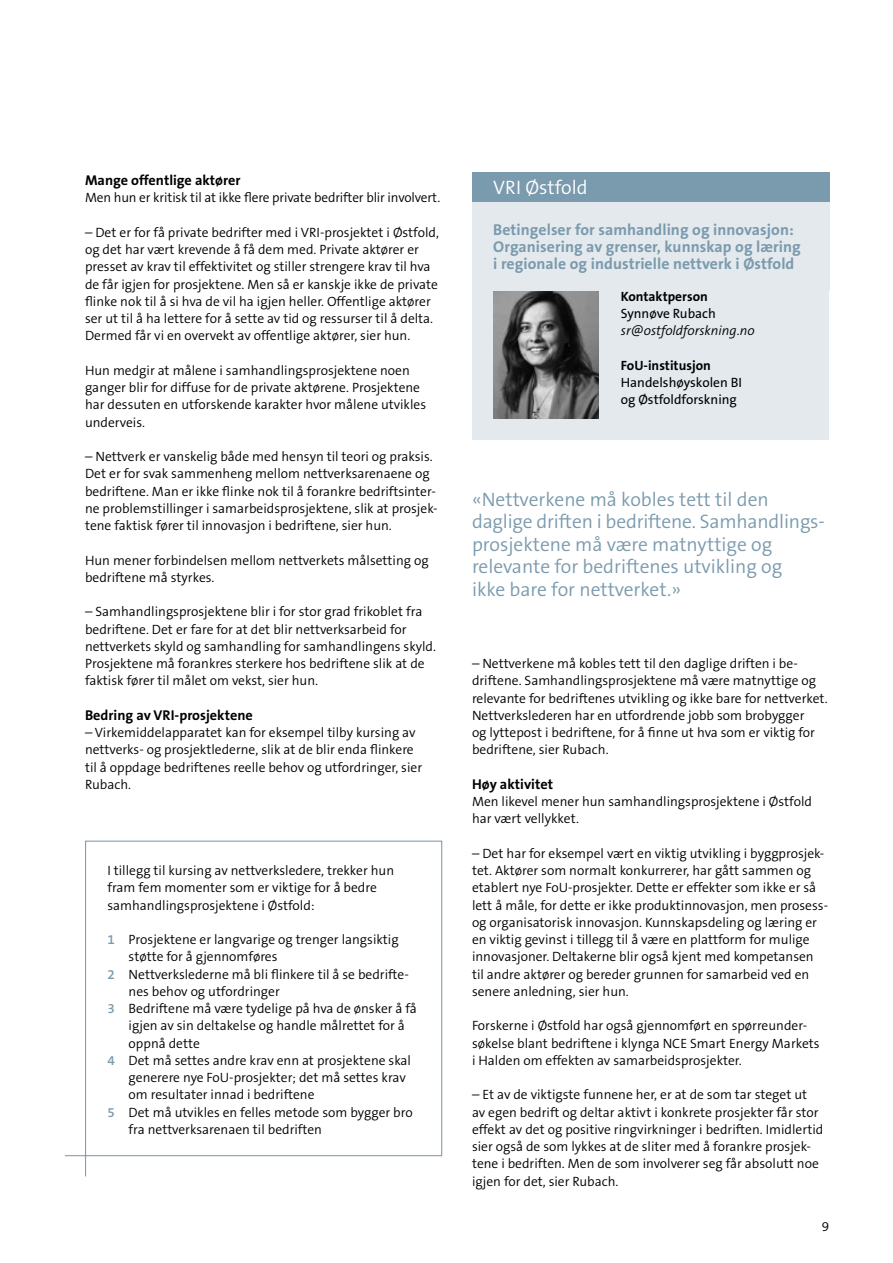
<style>
.page{position:relative;width:893px;height:1263px;background:#fff}
.page>*{position:absolute;margin:0;border:0;box-sizing:border-box;transform-origin:0 0}
.t1{font:300 19.5px/22.5px "The Sans B4";color:#7a9aad}
.t2{font:300 19.5px "The Sans B4";color:#fff}
.t3{font:700 15.75px/17.2px "The Sans B7";letter-spacing:.005em;color:#7a9aad}
.t4{font:700 14.25px "The Sans B7";color:#000}
.t5{font:300 13.5px/17.2px "The Sans B4";color:#000}
.t6{font:13.5px/17.2px "The Sans B5 Plain";color:#000}
.t7{font:700 13.5px "The Sans B7";color:#000}
.t8{font:italic 300 13.5px "The Sans B4";color:#000}
.s1{font-family:"The Sans B6";font-weight:600;color:#7a9aad}
</style>
<div class="page">
<div style="left:472px;top:172px;width:149px;height:268px;background:#e3e9ed"></div>
<img style="left:493px;top:291px;width:106px;height:127px">
<div style="left:600px;top:172px;width:229px;height:268px;background:#e3e9ed"></div>
<div style="left:472px;top:172px;width:357px;height:30px;background:#7a9aad"></div>
<svg style="left:64px;top:1155px;width:23px;height:22px"></svg>
<div style="left:85px;top:841px;width:357px;height:315px;border:1px solid #7a9aad"></div>
<p class="t4" style="left:85px;top:173px;width:157px">Mange offentlige aktører</p>
<p class="t5" style="left:85px;top:189px;width:357px">Men hun er kritisk til at ikke flere private bedrifter blir involvert.</p>
<p class="t5" style="left:85px;top:224px;width:355px">– Det er for få private bedrifter med i VRI-prosjektet i Østfold, og det har vært krevende å få dem med. Private aktører er presset av krav til effektivitet og stiller strengere krav til hva de får igjen for prosjektene. Men så er kanskje ikke de private flinke nok til å si hva de vil ha igjen heller. Offentlige aktører ser ut til å ha lettere for å sette av tid og ressurser til å delta.<br>Dermed får vi en overvekt av offentlige aktører, sier hun.</p>
<p class="t5" style="left:85px;top:362px;width:343px">Hun medgir at målene i samhandlingsprosjektene noen ganger blir for diffuse for de private aktørene. Prosjektene har dessuten en utforskende karakter hvor målene utvikles underveis.</p>
<p class="t5" style="left:85px;top:448px;width:354px">– Nettverk er vanskelig både med hensyn til teori og praksis.<br>Det er for svak sammenheng mellom nettverksarenaene og bedriftene. Man er ikke flinke nok til å forankre bedriftsinter&shy;ne problemstillinger i samarbeidsprosjektene, slik at prosjek&shy;tene faktisk fører til innovasjon i bedriftene, sier hun.</p>
<p class="t5" style="left:85px;top:552px;width:345px">Hun mener forbindelsen mellom nettverkets målsetting og bedriftene må styrkes.</p>
<p class="t5" style="left:85px;top:604px;width:352px">– Samhandlingsprosjektene blir i for stor grad frikoblet fra bedriftene. Det er fare for at det blir nettverksarbeid for nettverkets skyld og samhandling for samhandlingens skyld.<br>Prosjektene må forankres sterkere hos bedriftene slik at de faktisk fører til målet om vekst, sier hun.</p>
<p class="t4" style="left:85px;top:707px;width:169px">Bedring av VRI-prosjektene</p>
<p class="t5" style="left:85px;top:724px;width:339px">– Virkemiddelapparatet kan for eksempel tilby kursing av nettverks- og prosjektlederne, slik at de blir enda flinkere til å oppdage bedriftenes reelle behov og utfordringer, sier Rubach.</p>
<p class="t5" style="left:107px;top:862px;width:288px">I tillegg til kursing av nettverksledere, trekker hun fram fem momenter som er viktige for å bedre samhandlingsprosjektene i Østfold:</p>
<p class="t5" style="left:107px;top:931px;width:293px"><span class="s1">1</span> Prosjektene er langvarige og trenger langsiktig</p>
<p class="t5" style="left:129px;top:949px;width:150px">støtte for å gjennomføres</p>
<p class="t5" style="left:107px;top:966px;width:303px"><span class="s1">2</span> Nettverkslederne må bli flinkere til å se bedrifte-</p>
<p class="t5" style="left:129px;top:983px;width:153px">nes behov og utfordringer</p>
<p class="t5" style="left:107px;top:1000px;width:311px"><span class="s1">3</span> Bedriftene må være tydelige på hva de ønsker å få</p>
<p class="t5" style="left:129px;top:1018px;width:278px">igjen av sin deltakelse og handle målrettet for å</p>
<p class="t5" style="left:129px;top:1035px;width:73px">oppnå dette</p>
<p class="t5" style="left:107px;top:1052px;width:305px"><span class="s1">4</span> Det må settes andre krav enn at prosjektene skal</p>
<p class="t5" style="left:129px;top:1069px;width:279px">generere nye FoU-prosjekter; det må settes krav</p>
<p class="t5" style="left:129px;top:1087px;width:187px">om resultater innad i bedriftene</p>
<p class="t5" style="left:107px;top:1104px;width:307px"><span class="s1">5</span> Det må utvikles en felles metode som bygger bro</p>
<p class="t5" style="left:129px;top:1121px;width:195px">fra nettverksarenaen til bedriften</p>
<h1 class="t2" style="left:493px;top:177px;width:96px">VRI Østfold</h1>
<p class="t3" style="left:493px;top:221px;width:309px">Betingelser for samhandling og innovasjon:<br>Organisering av grenser, kunnskap og læring i regionale og industrielle nettverk i Østfold</p>
<p class="t7" style="left:621px;top:289px;width:89px">Kontaktperson</p>
<p class="t6" style="left:621px;top:305px;width:97px">Synnøve Rubach</p>
<p class="t8" style="left:621px;top:324px;width:135px">sr@ostfoldforskning.no</p>
<p class="t7" style="left:621px;top:358px;width:91px">FoU-institusjon</p>
<p class="t6" style="left:621px;top:374px;width:123px">Handelshøyskolen BI og Østfoldforskning</p>
<h1 class="t1" style="left:472px;top:488px;width:354px">«Nettverkene må kobles tett til den daglige driften i bedriftene. Samhandlings&shy;prosjektene må være matnyttige og relevante for bedriftenes utvikling og<br>ikke bare for nettverket.»</h1>
<p class="t5" style="left:472px;top:655px;width:357px">– Nettverkene må kobles tett til den daglige driften i be&shy;driftene. Samhandlingsprosjektene må være matnyttige og relevante for bedriftenes utvikling og ikke bare for nettverket.<br>Nettverkslederen har en utfordrende jobb som brobygger<br>og lyttepost i bedriftene, for å finne ut hva som er viktig for bedriftene, sier Rubach.</p>
<p class="t4" style="left:472px;top:776px;width:82px">Høy aktivitet</p>
<p class="t5" style="left:472px;top:793px;width:341px">Men likevel mener hun samhandlingsprosjektene i Østfold har vært vellykket.</p>
<p class="t5" style="left:472px;top:845px;width:358px">– Det har for eksempel vært en viktig utvikling i byggprosjek&shy;tet. Aktører som normalt konkurrerer, har gått sammen og etablert nye FoU-prosjekter. Dette er effekter som ikke er så lett å måle, for dette er ikke produktinnovasjon, men prosess&shy;og organisatorisk innovasjon. Kunnskapsdeling og læring er en viktig gevinst i tillegg til å være en plattform for mulige innovasjoner. Deltakerne blir også kjent med kompetansen til andre aktører og bereder grunnen for samarbeid ved en senere anledning, sier hun.</p>
<p class="t5" style="left:472px;top:1018px;width:349px">Forskerne i Østfold har også gjennomført en spørreunder&shy;søkelse blant bedriftene i klynga NCE Smart Energy Markets i Halden om effekten av samarbeidsprosjekter.</p>
<p class="t5" style="left:472px;top:1087px;width:353px">– Et av de viktigste funnene her, er at de som tar steget ut av egen bedrift og deltar aktivt i konkrete prosjekter får stor effekt av det og positive ringvirkninger i bedriften. Imidlertid sier også de som lykkes at de sliter med å forankre prosjek&shy;tene i bedriften. Men de som involverer seg får absolutt noe igjen for det, sier Rubach.</p>
<p class="t5" style="left:822px;top:1218px;width:9px">9</p>
</div>
